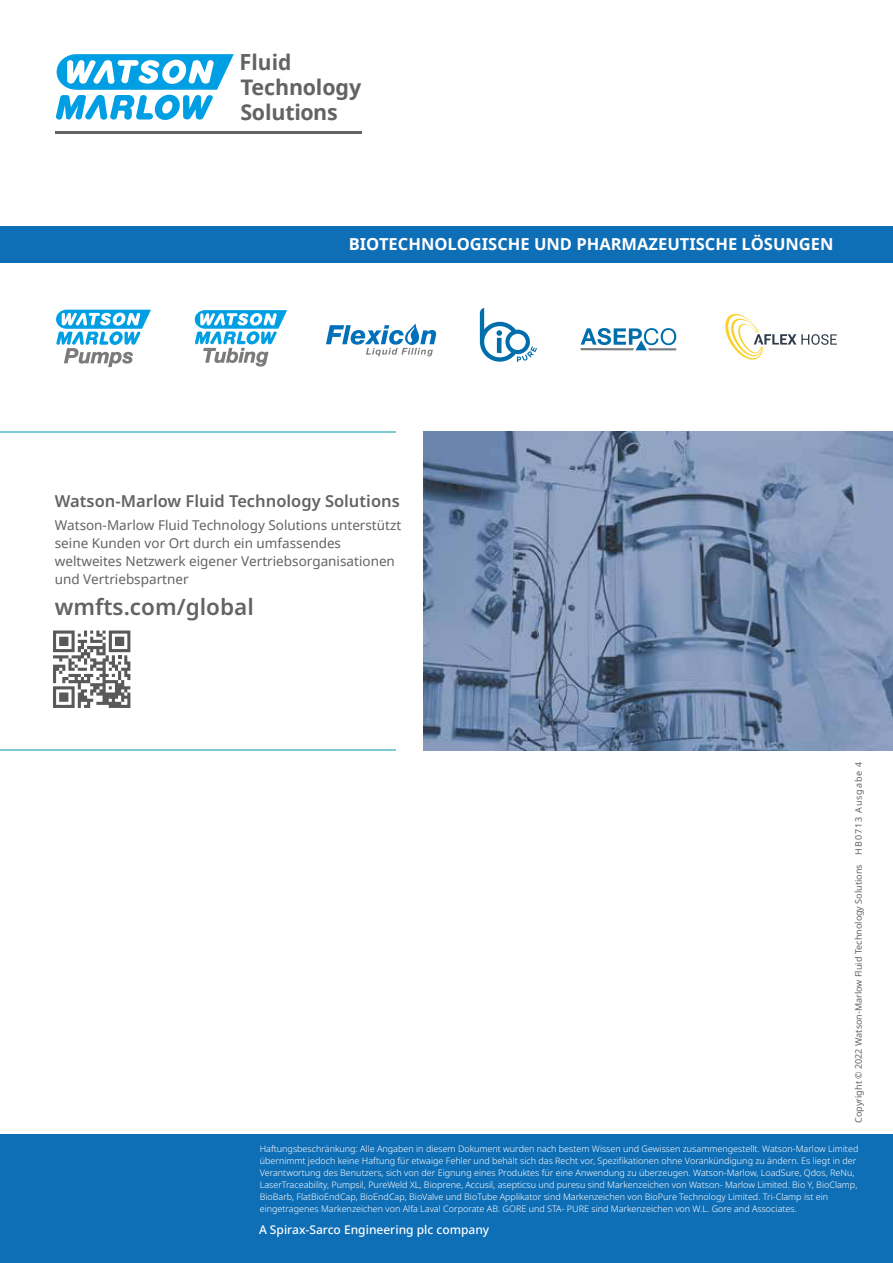
<style>
.page{position:relative;width:893px;height:1263px;background:#fff}
.page>*{position:absolute;margin:0;border:0;box-sizing:border-box;transform-origin:0 0}
.t1{font:600 22.5px "Noto Sans";color:#646363}
.t2{font:700 21.45px/24.6px "Noto Sans";letter-spacing:-.01em;color:#646363}
.t3{font:700 16.5px "Noto Sans";color:#fff}
.t4{font:600 16.5px "Noto Sans";color:#646363}
.t5{font:13.5px/18px "Noto Sans";color:#646363}
.t6{font:500 12px "Noto Sans";color:#fff}
.t7{font:300 9px/12px "Noto Sans";color:#fff}
.t8{font:9px "Noto Sans";color:#646363}
.s1{font-size:22.2px}
</style>
<div class="page">
<div style="left:0;top:226px;width:893px;height:36px;background:#0e6eb6"></div>
<div style="left:0;top:1134px;width:893px;height:129px;background:#0e6eb6"></div>
<hr style="left:0;top:431px;width:395px;height:1px;background:#7ecad4">
<hr style="left:0;top:750px;width:395px;height:1px;background:#7ecad4">
<svg style="left:725px;top:314px;width:112px;height:46px"></svg>
<svg style="left:480px;top:308px;width:57px;height:54px"></svg>
<svg style="left:326px;top:323px;width:110px;height:33px"></svg>
<svg style="left:56px;top:310px;width:95px;height:57px"></svg>
<svg style="left:195px;top:310px;width:92px;height:57px"></svg>
<svg style="left:581px;top:328px;width:95px;height:22px"></svg>
<img style="left:423px;top:431px;width:470px;height:320px">
<hr style="left:55px;top:132px;width:306px;height:2px;background:#646363">
<svg style="left:56px;top:54px;width:178px;height:66px"></svg>
<svg style="left:53px;top:630px;width:77px;height:78px"></svg>
<h2 class="t2" style="left:240px;top:50px;width:123px"><span class="s1">F</span>luid<br>Technology<br>Solutions</h2>
<h3 class="t3" style="left:349px;top:232px;width:486px">BIOTECHNOLOGISCHE UND PHARMAZEUTISCHE LÖSUNGEN</h3>
<h3 class="t4" style="left:55px;top:489px;width:346px">Watson-Marlow Fluid Technology Solutions</h3>
<h3 class="t5" style="left:55px;top:516px;width:348px">Watson-Marlow Fluid Technology Solutions unterstützt seine Kunden vor Ort durch ein umfassendes weltweites Netzwerk eigener Vertriebsorganisationen und Vertriebspartner</h3>
<h1 class="t1" style="left:55px;top:591px;width:201px">wmfts.com/global</h1>
<p class="t8" style="left:852px;top:1123px;width:363px;rotate:-90deg">Copyright © 2022 Watson-Marlow Fluid Technology Solutions HB0713 Ausgabe 4</p>
<p class="t7" style="left:260px;top:1143px;width:600px">Haftungsbeschränkung: Alle Angaben in diesem Dokument wurden nach bestem Wissen und Gewissen zusammengestellt. Watson-Marlow Limited übernimmt jedoch keine Haftung für etwaige Fehler und behält sich das Recht vor, Spezifikationen ohne Vorankündigung zu ändern. Es liegt in der Verantwortung des Benutzers, sich von der Eignung eines Produktes für eine Anwendung zu überzeugen. Watson‑Marlow, LoadSure, Qdos, ReNu, LaserTraceability, Pumpsil, PureWeld XL, Bioprene, Accusil, asepticsu und puresu sind Markenzeichen von Watson‑ Marlow Limited. Bio Y, BioClamp, BioBarb, FlatBioEndCap, BioEndCap, BioValve und BioTube Applikator sind Markenzeichen von BioPure Technology Limited. Tri-Clamp ist ein eingetragenes Markenzeichen von Alfa Laval Corporate AB. GORE und STA- PURE sind Markenzeichen von W.L. Gore and Associates.</p>
<h3 class="t6" style="left:259px;top:1221px;width:232px">A Spirax-Sarco Engineering plc company</h3>
</div>
